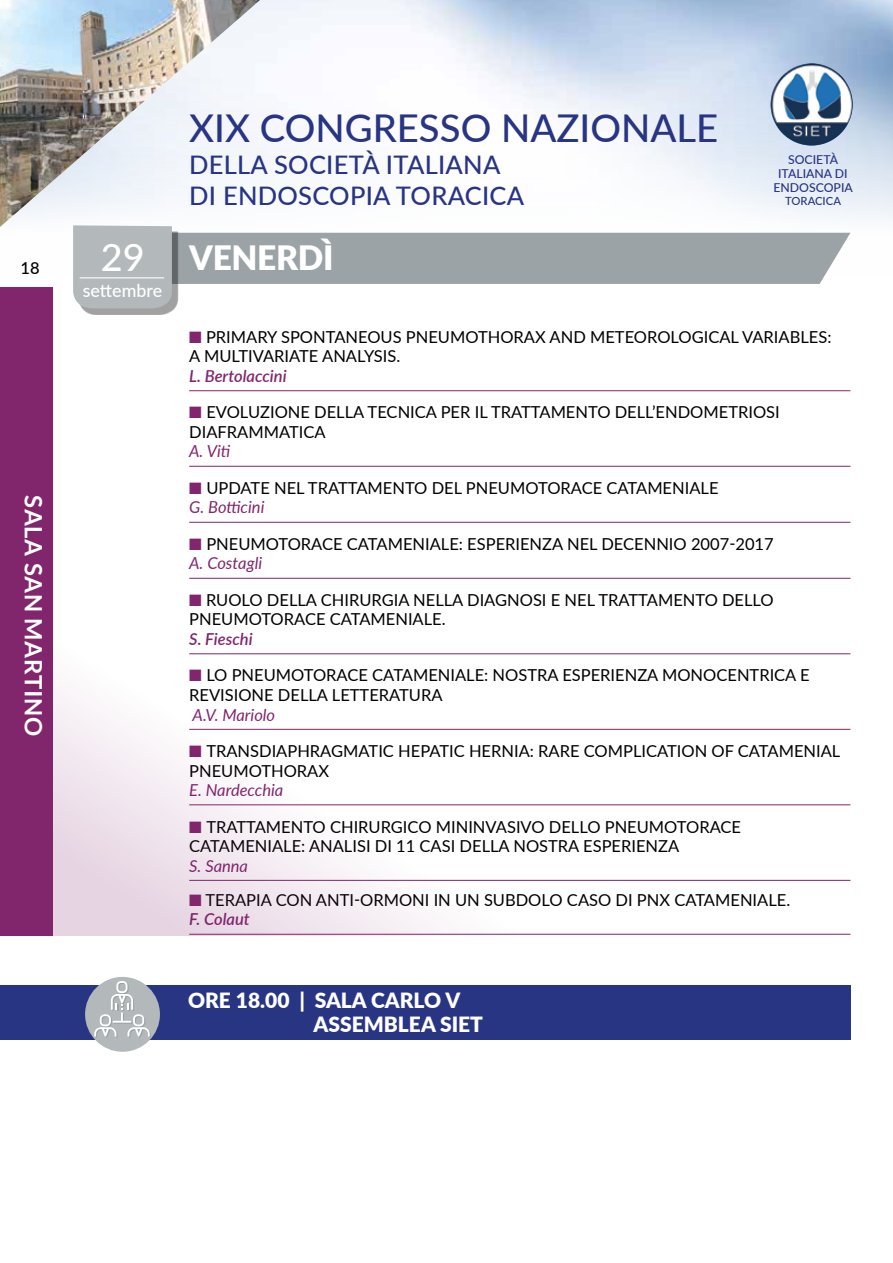
<style>
.page{position:relative;width:893px;height:1263px;background:#fff}
.page>*{position:absolute;margin:0;border:0;box-sizing:border-box;transform-origin:0 0}
.t1{font:500 38.25px "Lato";color:#283583}
.t2{font:900 33.6px "Lato";letter-spacing:-.01em;color:#fff}
.t3{font:500 25.5px/31.2px "Lato";letter-spacing:.01em;color:#283583}
.t4{font:700 24px "Lato";letter-spacing:.03em;color:#fff}
.t5{font:900 21px/24px "Lato";color:#fff}
.t6{font:500 17.85px "Lato";color:#fff}
.t7{font:16.5px/19.5px "Lato";color:#000}
.t8{font:italic 16.5px "Lato";color:#81256d}
.t9{font:italic 600 16.5px "Lato";color:#81256d}
.t10{font:500 16.5px "Lato";color:#000}
.t11{font:500 12.3px/13.8px "Lato";color:#283583;text-align:center}
.t12{font:500 11.25px "Lato";color:#283583}
.s1{font-weight:500;font-size:37.8px}
.s2{color:#81256d}
.s3{font-style:italic;color:#81256d}
.s4{font-weight:600;font-style:italic;color:#81256d}
</style>
<div class="page">
<img style="left:270px;top:0;width:623px;height:233px">
<img style="left:770px;top:63px;width:83px;height:82px;border-radius:41px">
<img style="left:0;top:0;width:270px;height:227px">
<div style="left:79px;top:231px;width:99px;height:83px;background:#000;opacity:.37"></div>
<svg style="left:73px;top:225px;width:777px;height:83px"></svg>
<hr style="left:80px;top:277px;width:84px;height:1px;background:#fff">
<div style="left:0;top:985px;width:850px;height:54px;background:#283583"></div>
<div style="left:85px;top:977px;width:75px;height:75px;background:#b3b8bb;border-radius:50%"></div>
<svg style="left:94px;top:981px;width:57px;height:56px"></svg>
<hr style="left:189px;top:390px;width:661px;height:1px;background:#81256d">
<hr style="left:189px;top:466px;width:661px;height:1px;background:#81256d">
<hr style="left:189px;top:522px;width:661px;height:1px;background:#81256d">
<hr style="left:189px;top:578px;width:661px;height:1px;background:#81256d">
<hr style="left:189px;top:653px;width:661px;height:1px;background:#81256d">
<hr style="left:189px;top:729px;width:661px;height:1px;background:#81256d">
<hr style="left:189px;top:804px;width:661px;height:1px;background:#81256d">
<hr style="left:189px;top:880px;width:661px;height:1px;background:#81256d">
<hr style="left:189px;top:934px;width:661px;height:1px;background:#81256d">
<div style="left:0;top:287px;width:53px;height:648px;background:#81256d"></div>
<svg style="left:53px;top:577px;width:517px;height:358px"></svg>
<p class="t10" style="left:20px;top:256px;width:21px">18</p>
<h3 class="t4" style="left:47px;top:495px;width:243px;rotate:90deg">SALA SAN MARTINO</h3>
<h1 class="t1" style="left:189px;top:101px;width:531px">XIX CONGRESSO NAZIONALE</h1>
<h3 class="t3" style="left:189px;top:148px;width:337px">DELLA SOCIETÀ ITALIANA<br>DI ENDOSCOPIA TORACICA</h3>
<h2 class="t2" style="left:101px;top:233px;width:234px"><span class="s1">29</span> VENERDÌ</h2>
<p class="t6" style="left:83px;top:277px;width:81px">settembre</p>
<p class="t11" style="left:773px;top:152px;width:81px">SOCIETÀ<br>ITALIANA DI<br>ENDOSCOPIA</p>
<p class="t12" style="left:785px;top:192px;width:57px">TORACICA</p>
<p class="t7" style="left:189px;top:326px;width:644px"><span class="s2">■</span> PRIMARY SPONTANEOUS PNEUMOTHORAX AND METEOROLOGICAL VARIABLES:<br>A MULTIVARIATE ANALYSIS.</p>
<p class="t9" style="left:189px;top:364px;width:99px">L. Bertolaccini</p>
<p class="t7" style="left:189px;top:402px;width:592px"><span class="s2">■</span> EVOLUZIONE DELLA TECNICA PER IL TRATTAMENTO DELL’ENDOMETRIOSI<br>DIAFRAMMATICA</p>
<p class="t8" style="left:189px;top:440px;width:43px">A. Viti</p>
<p class="t7" style="left:189px;top:477px;width:531px"><span class="s2">■</span> UPDATE NEL TRATTAMENTO DEL PNEUMOTORACE CATAMENIALE<br><span class="s3">G. Botticini</span></p>
<p class="t7" style="left:189px;top:533px;width:586px"><span class="s2">■</span> PNEUMOTORACE CATAMENIALE: ESPERIENZA NEL DECENNIO 2007-2017<br><span class="s3">A. Costagli</span></p>
<p class="t7" style="left:189px;top:589px;width:586px"><span class="s2">■</span> RUOLO DELLA CHIRURGIA NELLA DIAGNOSI E NEL TRATTAMENTO DELLO<br>PNEUMOTORACE CATAMENIALE.</p>
<p class="t9" style="left:189px;top:627px;width:65px">S. Fieschi</p>
<p class="t7" style="left:189px;top:665px;width:622px"><span class="s2">■</span> LO PNEUMOTORACE CATAMENIALE: NOSTRA ESPERIENZA MONOCENTRICA E<br>REVISIONE DELLA LETTERATURA</p>
<p class="t8" style="left:193px;top:703px;width:84px">A.V. Mariolo</p>
<p class="t7" style="left:189px;top:740px;width:653px"><span class="s2">■</span> TRANSDIAPHRAGMATIC HEPATIC HERNIA: RARE COMPLICATION OF CATAMENIAL<br>PNEUMOTHORAX</p>
<p class="t8" style="left:189px;top:778px;width:96px">E. Nardecchia</p>
<p class="t7" style="left:189px;top:816px;width:553px"><span class="s2">■</span> TRATTAMENTO CHIRURGICO MININVASIVO DELLO PNEUMOTORACE<br>CATAMENIALE: ANALISI DI 11 CASI DELLA NOSTRA ESPERIENZA</p>
<p class="t8" style="left:189px;top:854px;width:60px">S. Sanna</p>
<p class="t7" style="left:189px;top:889px;width:603px"><span class="s2">■</span> TERAPIA CON ANTI-ORMONI IN UN SUBDOLO CASO DI PNX CATAMENIALE.<br><span class="s4">F. Colaut</span></p>
<p class="t5" style="left:313px;top:987px;width:171px;text-indent:-125px">ORE 18.00 | SALA CARLO V<br>ASSEMBLEA SIET</p>
</div>
